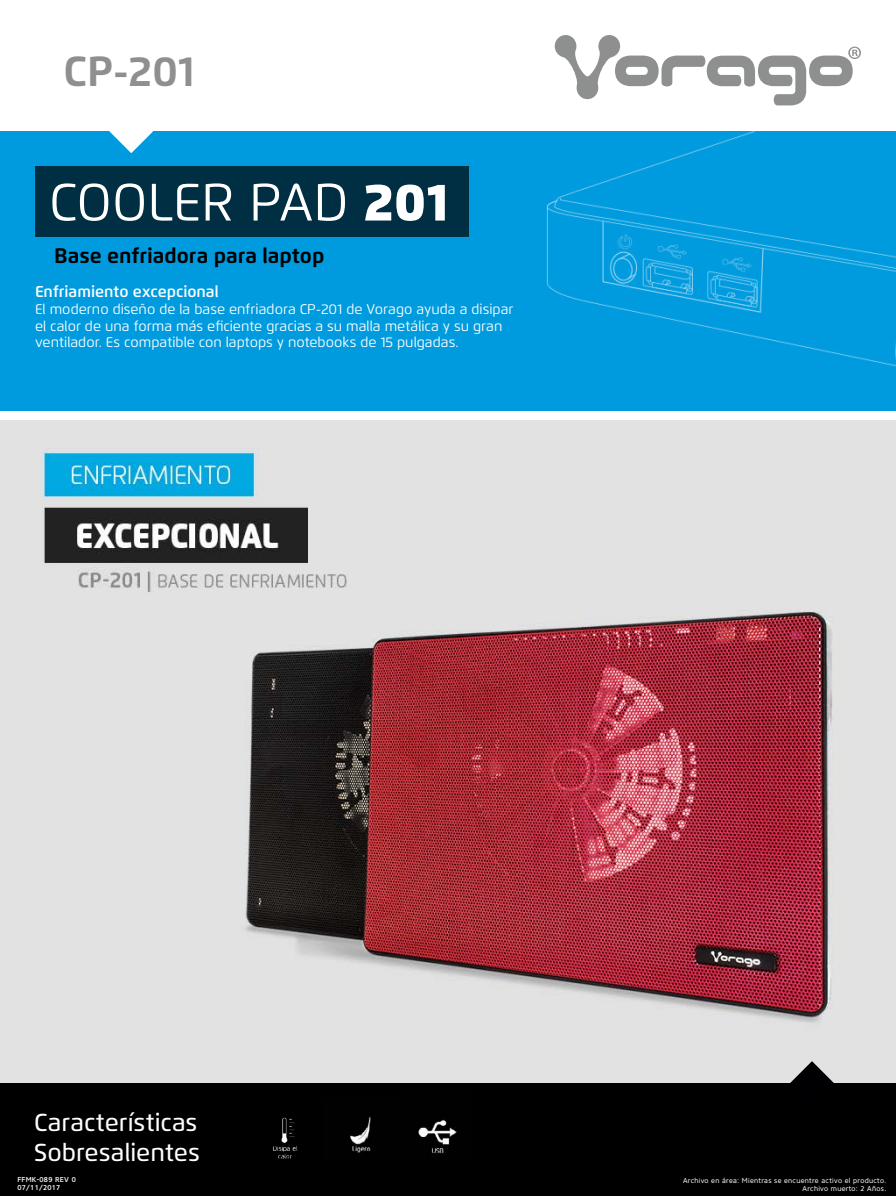
<style>
.page{position:relative;width:896px;height:1196px;background:#fff}
.page>*{position:absolute;margin:0;border:0;box-sizing:border-box;transform-origin:0 0}
.t1{font:52.5px "Flexo";color:#fff}
.t2{font:700 42px "Flexo";color:#8e9090}
.t3{font:500 24.5px/29.4px "Flexo";color:#fff}
.t4{font:700 21px "Flexo";color:#000}
.t5{font:600 15.75px "Flexo";color:#fff}
.t6{font:14px/16.8px "Flexo";color:#fff}
.t7{font:7px/7.9px "Core Sans N45";letter-spacing:.04em;color:#fff;text-align:right}
.t8{font:500 7px/7.9px "Core Sans N55";letter-spacing:.04em;color:#fff}
.s1{font-weight:900}
</style>
<div class="page">
<div style="left:0;top:1082px;width:896px;height:113px;background:#000"></div>
<div style="left:0;top:131px;width:896px;height:280px;background:#009bde"></div>
<img style="left:0;top:420px;width:896px;height:661px">
<svg style="left:109px;top:131px;width:44px;height:22px"></svg>
<div style="left:35px;top:166px;width:433px;height:70px;background:#002e43"></div>
<svg style="left:790px;top:1060px;width:44px;height:23px"></svg>
<img style="left:418px;top:1119px;width:39px;height:35px">
<img style="left:350px;top:1117px;width:21px;height:36px">
<svg style="left:555px;top:35px;width:306px;height:70px"></svg>
<img style="left:273px;top:1117px;width:25px;height:42px">
<h2 class="t2" style="left:63px;top:45px;width:133px">CP-201</h2>
<h1 class="t1" style="left:49px;top:170px;width:401px">COOLER PAD <span class="s1">201</span></h1>
<h3 class="t4" style="left:54px;top:242px;width:272px">Base enfriadora para laptop</h3>
<p class="t5" style="left:35px;top:282px;width:185px">Enfriamiento excepcional</p>
<p class="t6" style="left:35px;top:300px;width:480px">El moderno diseño de la base enfriadora CP-201 de Vorago ayuda a disipar el calor de una forma más eficiente gracias a su malla metálica y su gran ventilador. Es compatible con laptops y notebooks de 15 pulgadas.</p>
<h3 class="t3" style="left:34px;top:1107px;width:167px">Características<br>Sobresalientes</h3>
<p class="t8" style="left:18px;top:1175px;width:60px">FFMK-089 REV 0<br>07/11/2017</p>
<p class="t7" style="left:683px;top:1176px;width:205px">Archivo en área: Mientras se encuentre activo el producto.<br>Archivo muerto: 2 Años.</p>
</div>
